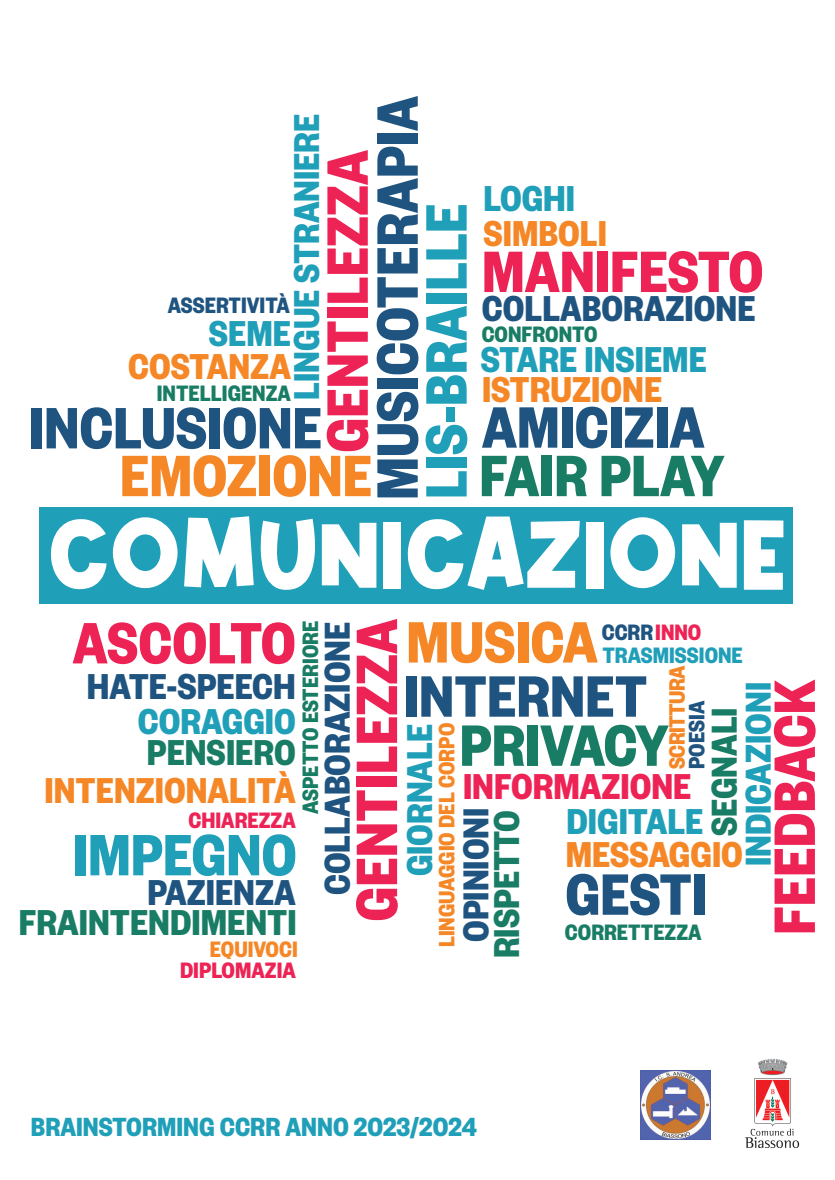
<style>
.page{position:relative;width:835px;height:1180px;background:#fff}
.page>*{position:absolute;margin:0;border:0;box-sizing:border-box;transform-origin:0 0}
.t1{font:94.5px "Alphakind";color:#fff}
.t2{font:700 64.05px "Founders Grotesk Condensed";color:#ee2355}
.t3{font:700 64.05px "Founders Grotesk Condensed";color:#1f5480}
.t4{font:700 64.05px "Founders Grotesk Condensed";color:#209fb9}
.t5{font:700 64.05px "Founders Grotesk Condensed";color:#187d64}
.t6{font:700 64.05px "Founders Grotesk Condensed";color:#f58727}
.t7{font:700 39.55px "Founders Grotesk Condensed";color:#209fb9}
.t8{font:700 39.55px "Founders Grotesk Condensed";color:#1f5480}
.t9{font:700 39.55px "Founders Grotesk Condensed";color:#f58727}
.t10{font:700 39.55px "Founders Grotesk Condensed";color:#187d64}
.t11{font:700 39.55px "Founders Grotesk Condensed";color:#ee2355}
.t12{font:700 28.87px "Founders Grotesk Condensed";color:#209fb9}
.t13{font:700 24.5px "Founders Grotesk Condensed";color:#187d64}
.t14{font:700 24.5px "Founders Grotesk Condensed";color:#f58727}
.t15{font:700 24.5px "Founders Grotesk Condensed";color:#1f5480}
.t16{font:700 24.5px "Founders Grotesk Condensed";color:#ee2355}
.t17{font:700 24.5px "Founders Grotesk Condensed";color:#209fb9}
.t18{font:700 24.5px "Founders Grotesk Condensed";letter-spacing:-.025em;color:#f58727}
.s1{color:#ee2355}
</style>
<div class="page">
<img style="left:745px;top:1058px;width:55px;height:90px">
<img style="left:640px;top:1070px;width:70px;height:69px">
<div style="left:39px;top:507px;width:754px;height:96px;background:#209fb9"></div>
<h2 class="t3" style="left:377px;top:500px;width:405px;rotate:-90deg">MUSICOTERAPIA</h2>
<p class="t7" style="left:294px;top:400px;width:287px;rotate:-90deg">LINGUE STRANIERE</p>
<h2 class="t2" style="left:327px;top:452px;width:304px;rotate:-90deg">GENTILEZZA</h2>
<h2 class="t6" style="left:120px;top:456px;width:254px">EMOZIONE</h2>
<h2 class="t4" style="left:426px;top:499px;width:297px;rotate:-90deg">LIS-BRAILLE</h2>
<p class="t15" style="left:168px;top:298px;width:124px">ASSERTIVITÀ</p>
<p class="t7" style="left:209px;top:321px;width:84px">SEME</p>
<p class="t13" style="left:157px;top:386px;width:136px">INTELLIGENZA</p>
<p class="t9" style="left:128px;top:354px;width:164px">COSTANZA</p>
<h2 class="t3" style="left:29px;top:408px;width:294px">INCLUSIONE</h2>
<p class="t7" style="left:483px;top:186px;width:93px">LOGHI</p>
<p class="t9" style="left:483px;top:221px;width:125px">SIMBOLI</p>
<h2 class="t2" style="left:482px;top:252px;width:283px">MANIFESTO</h2>
<p class="t8" style="left:482px;top:296px;width:275px">COLLABORAZIONE</p>
<p class="t13" style="left:481px;top:327px;width:117px">CONFRONTO</p>
<p class="t7" style="left:480px;top:347px;width:228px">STARE INSIEME</p>
<p class="t9" style="left:482px;top:377px;width:182px">ISTRUZIONE</p>
<h2 class="t3" style="left:482px;top:407px;width:224px">AMICIZIA</h2>
<h2 class="t5" style="left:479px;top:456px;width:247px">FAIR PLAY</h2>
<h1 class="t1" style="left:48px;top:514px;width:740px">COMUNICAZIONE</h1>
<h2 class="t2" style="left:73px;top:623px;width:225px">ASCOLTO</h2>
<h2 class="t2" style="left:356px;top:921px;width:304px;rotate:-90deg">GENTILEZZA</h2>
<p class="t13" style="left:303px;top:814px;width:195px;rotate:-90deg">ASPETTO ESTERIORE</p>
<h2 class="t6" style="left:406px;top:622px;width:193px">MUSICA</h2>
<p class="t8" style="left:325px;top:895px;width:275px;rotate:-90deg">COLLABORAZIONE</p>
<p class="t15" style="left:601px;top:625px;width:101px">CCRR<span class="s1">INNO</span></p>
<p class="t18" style="left:669px;top:769px;width:105px;rotate:-90deg">SCRITTURA</p>
<p class="t17" style="left:602px;top:648px;width:142px">TRASMISSIONE</p>
<p class="t8" style="left:87px;top:674px;width:210px">HATE-SPEECH</p>
<h2 class="t3" style="left:404px;top:676px;width:245px">INTERNET</h2>
<h2 class="t2" style="left:774px;top:935px;width:257px;rotate:-90deg">FEEDBACK</h2>
<p class="t7" style="left:745px;top:866px;width:186px;rotate:-90deg">INDICAZIONI</p>
<p class="t15" style="left:689px;top:769px;width:69px;rotate:-90deg">POESIA</p>
<p class="t11" style="left:463px;top:774px;width:230px">INFORMAZIONE</p>
<p class="t7" style="left:566px;top:809px;width:139px">DIGITALE</p>
<p class="t7" style="left:138px;top:709px;width:159px">CORAGGIO</p>
<p class="t10" style="left:711px;top:836px;width:130px;rotate:-90deg">SEGNALI</p>
<p class="t14" style="left:439px;top:947px;width:226px;rotate:-90deg">LINGUAGGIO DEL CORPO</p>
<h2 class="t5" style="left:459px;top:725px;width:211px">PRIVACY</h2>
<p class="t7" style="left:407px;top:876px;width:154px;rotate:-90deg">GIORNALE</p>
<p class="t10" style="left:147px;top:740px;width:150px">PENSIERO</p>
<p class="t9" style="left:44px;top:778px;width:253px">INTENZIONALITÀ</p>
<p class="t16" style="left:188px;top:812px;width:109px">CHIAREZZA</p>
<p class="t8" style="left:463px;top:942px;width:136px;rotate:-90deg">OPINIONI</p>
<p class="t10" style="left:494px;top:958px;width:150px;rotate:-90deg">RISPETTO</p>
<h2 class="t4" style="left:73px;top:835px;width:225px">IMPEGNO</h2>
<p class="t9" style="left:565px;top:842px;width:179px">MESSAGGIO</p>
<p class="t8" style="left:147px;top:880px;width:150px">PAZIENZA</p>
<h2 class="t3" style="left:565px;top:874px;width:143px">GESTI</h2>
<p class="t10" style="left:19px;top:910px;width:279px">FRAINTENDIMENTI</p>
<p class="t14" style="left:210px;top:941px;width:89px">EQUIVOCI</p>
<p class="t13" style="left:565px;top:925px;width:138px">CORRETTEZZA</p>
<p class="t16" style="left:180px;top:963px;width:117px">DIPLOMAZIA</p>
<p class="t12" style="left:31px;top:1117px;width:447px">BRAINSTORMING CCRR ANNO 2023/2024</p>
</div>
